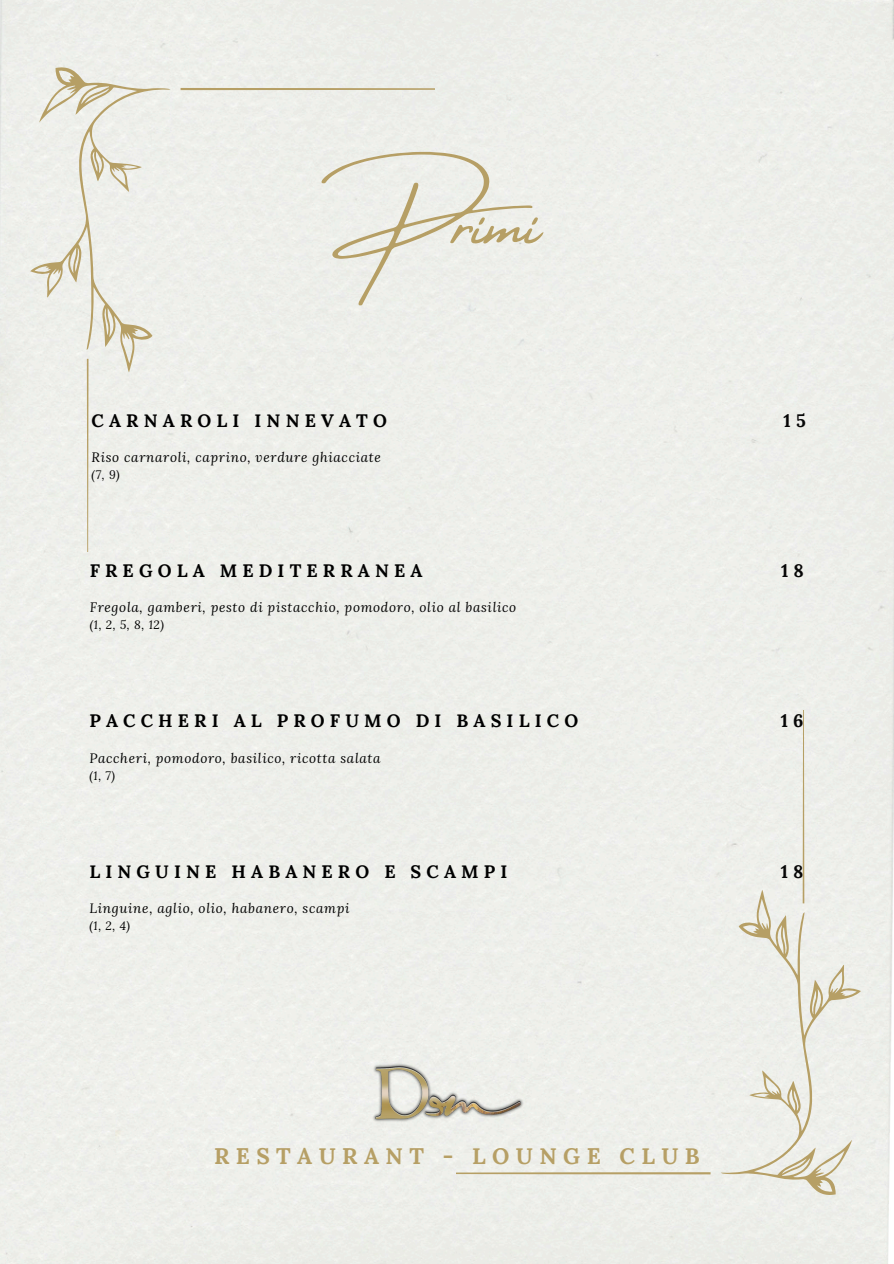
<style>
.page{position:relative;width:894px;height:1264px;background:#fff}
.page>*{position:absolute;margin:0;border:0;box-sizing:border-box;transform-origin:0 0}
.t1{font:75px "Amsterdam Four";color:#b69f65}
.t2{font:700 22.5px "Lora";letter-spacing:.285em;color:#b69f65}
.t3{font:700 18px "Lora";letter-spacing:.285em;color:#000}
.t4{font:700 18px "Lora";color:#070707}
.t5{font:italic 13.5px "Lora";letter-spacing:.05em;color:#000}
.t6{font:italic 12px "Lora";color:#000}
</style>
<div class="page">
<div style="left:0;top:0;width:893px;height:1263px;background:#eef0eb"></div>
<svg style="left:720px;top:889px;width:140px;height:305px;background:#e9e8e0"></svg>
<div style="left:710px;top:711px;width:94px;height:192px;background:#eef0eb"></div>
<div style="left:457px;top:711px;width:253px;height:463px;background:#eef0eb"></div>
<svg style="left:30px;top:67px;width:140px;height:305px;background:#e9e8df"></svg>
<div style="left:87px;top:359px;width:93px;height:192px;background:#eff0eb"></div>
<div style="left:180px;top:88px;width:254px;height:463px;background:#edefeb"></div>
<img style="left:359px;top:1056px;width:175px;height:75px">
<p class="t1" style="left:352px;top:182px;width:212px">Primi</p>
<p class="t3" style="left:92px;top:409px;width:297px">CARNAROLI INNEVATO</p>
<p class="t4" style="left:783px;top:409px;width:24px">1 5</p>
<h1 class="t5" style="left:92px;top:448px;width:291px">Riso carnaroli, caprino, verdure ghiacciate</h1>
<h3 class="t6" style="left:92px;top:467px;width:30px">(7, 9)</h3>
<p class="t3" style="left:90px;top:558px;width:334px">FREGOLA MEDITERRANEA</p>
<p class="t4" style="left:781px;top:558px;width:24px">1 8</p>
<p class="t5" style="left:90px;top:598px;width:428px">Fregola, gamberi, pesto di pistacchio, pomodoro, olio al basilico</p>
<h3 class="t6" style="left:90px;top:616px;width:76px">(1, 2, 5, 8, 12)</h3>
<p class="t3" style="left:89px;top:709px;width:490px">PACCHERI AL PROFUMO DI BASILICO</p>
<h3 class="t4" style="left:780px;top:709px;width:24px">1 6</h3>
<p class="t5" style="left:89px;top:748px;width:292px">Paccheri, pomodoro, basilico, ricotta salata</p>
<p class="t6" style="left:89px;top:767px;width:27px">(1, 7)</p>
<p class="t3" style="left:89px;top:859px;width:419px">LINGUINE HABANERO E SCAMPI</p>
<p class="t4" style="left:780px;top:859px;width:24px">1 8</p>
<h3 class="t5" style="left:89px;top:898px;width:261px">Linguine, aglio, olio, habanero, scampi</h3>
<p class="t6" style="left:89px;top:917px;width:42px">(1, 2, 4)</p>
<p class="t2" style="left:214px;top:1141px;width:487px">RESTAURANT - LOUNGE CLUB</p>
</div>
